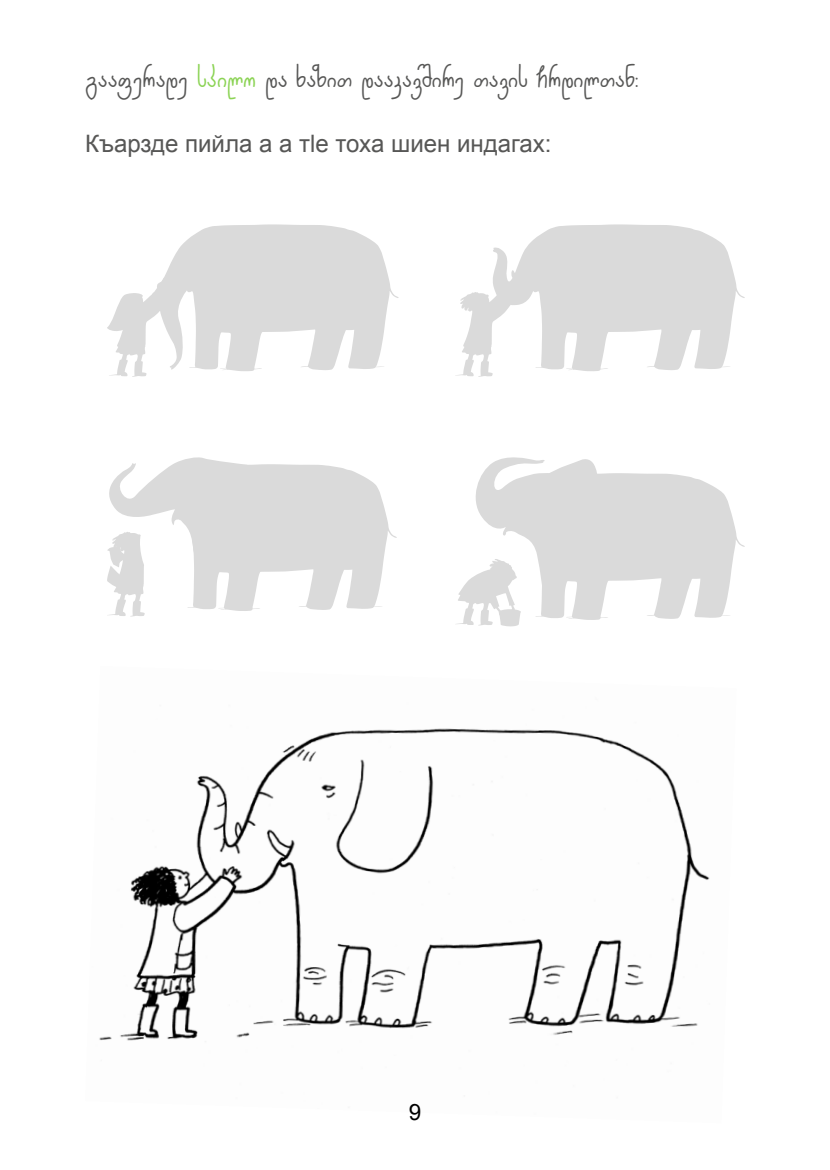
<style>
.page{position:relative;width:830px;height:1170px;background:#fff}
.page>*{position:absolute;margin:0;border:0;box-sizing:border-box;transform-origin:0 0}
.t1{font:31.5px "Wimpy Kid";color:#575756}
.t2{font:24px "Arial";color:#575756}
.t3{font:22.5px "Arial";color:#000}
.s1{color:#8bd354}
</style>
<div class="page">
<img style="left:99px;top:728px;width:611px;height:313px">
<svg style="left:455px;top:224px;width:289px;height:153px;fill:#dadada"></svg>
<svg style="left:109px;top:224px;width:289px;height:153px;fill:#dadada"></svg>
<svg style="left:189px;top:240px;width:7px;height:5px"></svg>
<svg style="left:107px;top:293px;width:36px;height:38px"></svg>
<svg style="left:153px;top:275px;width:35px;height:95px"></svg>
<svg style="left:107px;top:457px;width:289px;height:159px"></svg>
<svg style="left:457px;top:457px;width:287px;height:169px"></svg>
<p class="t1" style="left:85px;top:63px;width:554px">GAAFERADE <span class="s1">SPILO</span> DA XAZIT DAAKAVSIRE TAVIS CRDILTAN:</p>
<p class="t2" style="left:85px;top:127px;width:467px">Къарзде пийла а а тlе тоха шиен индагах:</p>
<p class="t3" style="left:408px;top:1097px;width:14px">9</p>
</div>
